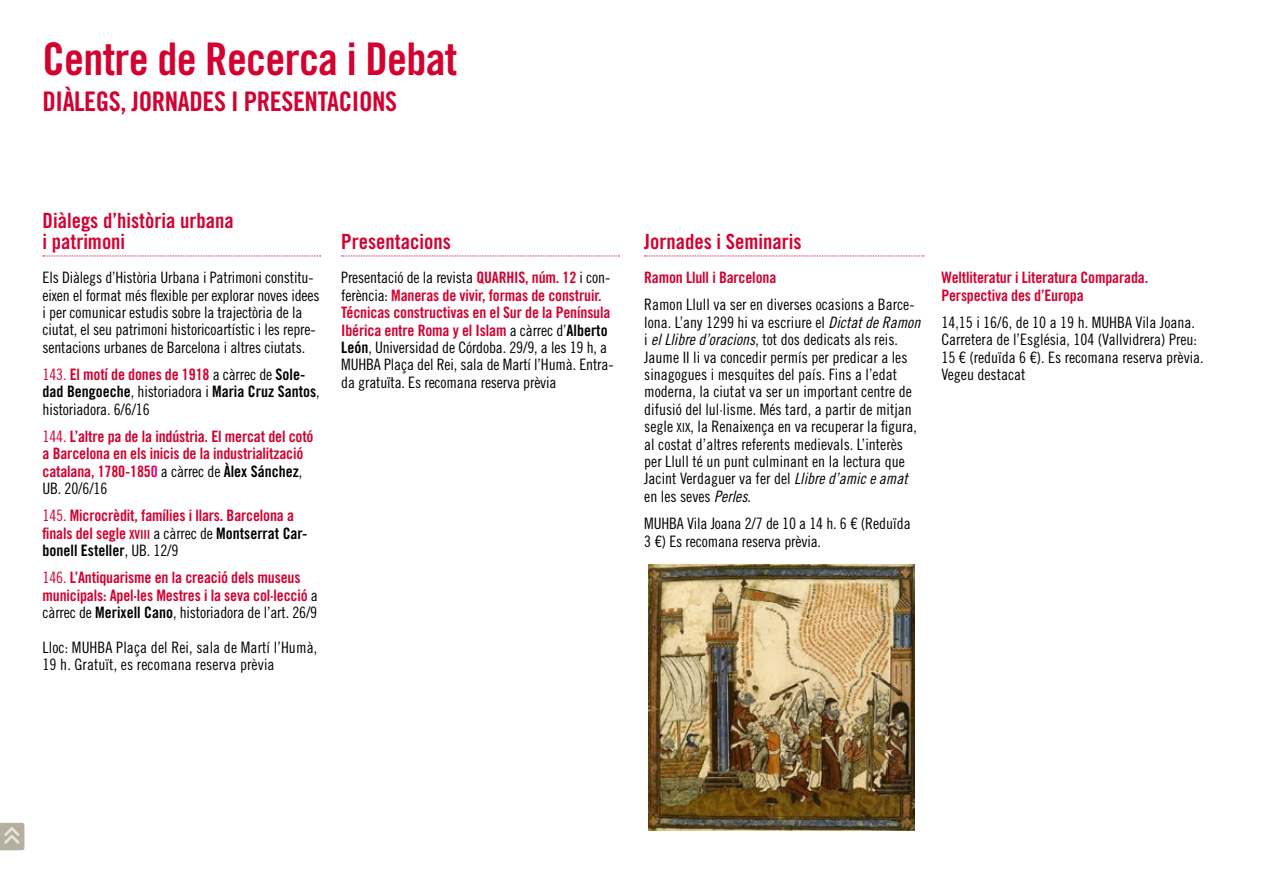
<style>
.page{position:relative;width:1263px;height:893px;background:#fff}
.page>*{position:absolute;margin:0;border:0;box-sizing:border-box;transform-origin:0 0}
.t1{font:45px "Trade Gothic LT Std Bd Cn 20";letter-spacing:-.015em;color:#d30030}
.t2{font:27px "Trade Gothic LT Std Bd Cn 20";letter-spacing:-.015em;color:#d30030}
.t3{font:21px/21px "Trade Gothic LT Std Bd Cn 20";color:#d30030}
.t4{font:15.75px/17.4px "Trade Gothic LT Std Cn 18";color:#000}
.t5{font:15.75px/17.4px "Trade Gothic LT Std Bd Cn 20";letter-spacing:-.01em;color:#d30030}
.t6{font:15.75px/17.4px "Trade Gothic LT Std Bd Cn 20";color:#000}
.s1{font-family:"Trade Gothic LT Std Cn 18";color:#d30030}
.s2{color:#d30030}
.s3{font-family:"Trade Gothic LT Std Cn 18"}
.s4{color:#e2007a}
.s5{font-family:"Trade Gothic LT Std Cn 18";color:#000}
.s6{color:#000}
.s7{font-family:"Trade Gothic LT Std Bd Cn 20 SC800";font-size:12.6px}
.s8{font-family:"Trade Gothic LT Std Bd Cn 20"}
.s9{font-family:"Trade Gothic LT Std Bd Cn 20";color:#d30030}
.s10{font-family:"Trade Gothic LT Std Cn 18 Obl"}
.s11{font-family:"Trade Gothic LT Std Cn 18 SC800";font-size:12.6px}
</style>
<div class="page">
<svg style="left:0;top:823px;width:24px;height:27px"></svg>
<svg style="left:43px;top:256px;width:278px;height:1px"></svg>
<svg style="left:342px;top:256px;width:277px;height:1px"></svg>
<svg style="left:645px;top:256px;width:279px;height:1px"></svg>
<img style="left:648px;top:564px;width:266px;height:266px">
<h1 class="t1" style="left:43px;top:32px;width:416px">Centre de Recerca i Debat</h1>
<h2 class="t2" style="left:43px;top:85px;width:356px">DIÀLEGS, JORNADES I PRESENTACIONS</h2>
<h3 class="t3" style="left:43px;top:210px;width:193px">Diàlegs d’història urbana i patrimoni</h3>
<p class="t4" style="left:43px;top:269px;width:279px">Els Diàlegs d’Història Urbana i Patrimoni constitu&shy;eixen el format més flexible per explorar noves idees i per comunicar estudis sobre la trajectòria de la ciutat, el seu patrimoni historicoartístic i les repre&shy;sentacions urbanes de Barcelona i altres ciutats.</p>
<p class="t6" style="left:43px;top:366px;width:279px"><span class="s1">143.</span> <span class="s2">El motí de dones de 1918</span> <span class="s3">a càrrec de</span> Sole&shy;dad Bengoeche<span class="s3">, historiadora i</span> Maria Cruz Santos<span class="s3">,</span></p>
<p class="t4" style="left:43px;top:400px;width:109px">historiadora. 6/6/16</p>
<p class="t5" style="left:43px;top:428px;width:273px"><span class="s3">144.</span> L’altre pa de la indústria. El mercat del cotó a Barcelona en els inicis de la industrialització catalana, 1780-185<span class="s4">0</span> <span class="s5">a càrrec de</span> <span class="s6">Àlex Sánchez</span><span class="s5">,</span></p>
<p class="t4" style="left:43px;top:480px;width:66px">UB. 20/6/16</p>
<p class="t5" style="left:43px;top:507px;width:266px"><span class="s3">145.</span> Microcrèdit, famílies i llars. Barcelona a finals del segle <span class="s7">xviii</span> <span class="s5">a càrrec de</span> <span class="s6">Montserrat Car&shy;bonell Esteller</span><span class="s5">, UB. 12/9</span></p>
<p class="t5" style="left:43px;top:569px;width:277px"><span class="s3">146.</span> L’Antiquarisme en la creació dels museus municipals: Apel·les Mestres i la seva col·lecció <span class="s5">a</span></p>
<p class="t4" style="left:43px;top:595px;width:276px;line-height:34.3px">càrrec de <span class="s8">Merixell Cano</span>, historiadora de l’art. 26/9<br>Lloc: MUHBA Plaça del Rei, sala de Martí l’Humà,</p>
<p class="t4" style="left:43px;top:655px;width:234px">19 h. Gratuït, es recomana reserva prèvia</p>
<h3 class="t3" style="left:341px;top:231px;width:111px">Presentacions</h3>
<p class="t4" style="left:341px;top:269px;width:270px">Presentació de la revista <span class="s9">QUARHIS, núm. 12</span> i con-</p>
<p class="t5" style="left:341px;top:286px;width:271px"><span class="s5">ferència:</span> Maneras de vivir, formas de construir.<br>Técnicas constructivas en el Sur de la Península<br>Ibérica entre Roma y el Islam <span class="s5">a càrrec d’</span><span class="s6">Alberto</span></p>
<p class="t4" style="left:341px;top:338px;width:274px"><span class="s8">León</span>, Universidad de Córdoba. 29/9, a les 19 h, a<br>MUHBA Plaça del Rei, sala de Martí l’Humà. Entra&shy;da gratuïta. Es recomana reserva prèvia</p>
<h3 class="t3" style="left:644px;top:231px;width:159px">Jornades i Seminaris</h3>
<p class="t5" style="left:644px;top:269px;width:134px">Ramon Llull i Barcelona</p>
<p class="t4" style="left:644px;top:296px;width:278px">Ramon Llull va ser en diverses ocasions a Barce&shy;lona. L’any 1299 hi va escriure el <span class="s10">Dictat de Ramon </span>i <span class="s10">el Llibre d’oracions</span>, tot dos dedicats als reis.<br>Jaume II li va concedir permís per predicar a les sinagogues i mesquites del país. Fins a l’edat moderna, la ciutat va ser un important centre de difusió del lul·lisme. Més tard, a partir de mitjan segle <span class="s11">xix</span>, la Renaixença en va recuperar la figura, al costat d’altres referents medievals. L’interès per Llull té un punt culminant en la lectura que Jacint Verdaguer va fer del <span class="s10">Llibre d’amic e amat </span>en les seves <span class="s10">Perles</span>.</p>
<p class="t4" style="left:644px;top:515px;width:268px">MUHBA Vila Joana 2/7 de 10 a 14 h. 6 € (Reduïda<br>3 €) Es recomana reserva prèvia.</p>
<p class="t5" style="left:941px;top:268px;width:208px">Weltliteratur i Literatura Comparada.<br>Perspectiva des d’Europa</p>
<p class="t4" style="left:941px;top:313px;width:264px">14,15 i 16/6, de 10 a 19 h. MUHBA Vila Joana.<br>Carretera de l’Església, 104 (Vallvidrera) Preu:<br>15 € (reduïda 6 €). Es recomana reserva prèvia.<br>Vegeu destacat</p>
</div>
